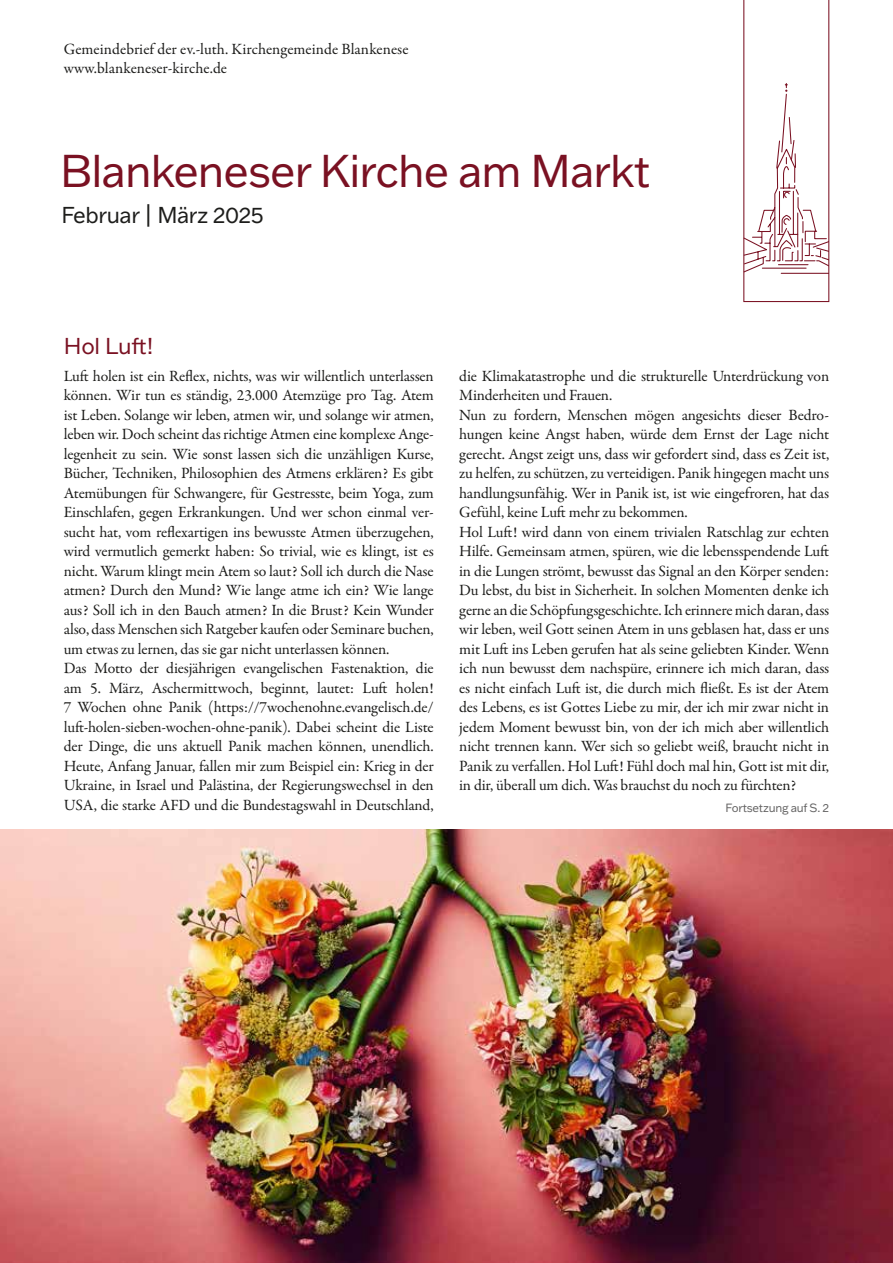
<style>
.page{position:relative;width:893px;height:1263px;background:#fff}
.page>*{position:absolute;margin:0;border:0;box-sizing:border-box;transform-origin:0 0}
.t1{font:45px "Franklin Gothic ATF";letter-spacing:-.02em;color:#7a1122}
.t2{font:22.5px "Franklin Gothic ATF";letter-spacing:-.02em;color:#1d1d1b}
.t3{font:22.5px "Franklin Gothic ATF";letter-spacing:-.01em;color:#7a1122}
.t4{font:15.75px/19.5px "Garamond Premr Pro";letter-spacing:-.01em;color:#1d1d1b}
.t5{font:11.7px "Franklin Gothic ATF";letter-spacing:-.02em;color:#646363}
</style>
<div class="page">
<svg style="left:743px;top:0;width:86px;height:302px"></svg>
<img style="left:0;top:829px;width:893px;height:434px">
<p class="t4" style="left:64px;top:40px;width:346px">Gemeindebrief der ev.-luth. Kirchengemeinde Blankenese www.blankeneser-kirche.de</p>
<h1 class="t1" style="left:60px;top:141px;width:592px">Blankeneser Kirche am Markt</h1>
<h2 class="t2" style="left:61px;top:200px;width:204px">Februar | März 2025</h2>
<h2 class="t3" style="left:64px;top:331px;width:91px">Hol Luft!</h2>
<p class="t4" style="left:64px;top:366px;width:371px">Luft holen ist ein Reflex, nichts, was wir willentlich unterlassen können. Wir tun es ständig, 23.000 Atemzüge pro Tag. Atem ist Leben. Solange wir leben, atmen wir, und solange wir atmen, leben wir. Doch scheint das richtige Atmen eine komplexe Ange&shy;legenheit zu sein. Wie sonst lassen sich die unzähligen Kurse, Bücher, Techniken, Philosophien des Atmens erklären? Es gibt Atemübungen für Schwangere, für Gestresste, beim Yoga, zum Einschlafen, gegen Erkrankungen. Und wer schon einmal ver&shy;sucht hat, vom reflexartigen ins bewusste Atmen überzugehen, wird vermutlich gemerkt haben: So trivial, wie es klingt, ist es nicht. Warum klingt mein Atem so laut? Soll ich durch die Nase atmen? Durch den Mund? Wie lange atme ich ein? Wie lange aus? Soll ich in den Bauch atmen? In die Brust? Kein Wunder also, dass Menschen sich Ratgeber kaufen oder Seminare buchen, um etwas zu lernen, das sie gar nicht unterlassen können.<br>Das Motto der diesjährigen evangelischen Fastenaktion, die am 5. März, Aschermittwoch, beginnt, lautet: Luft holen!<br>7 Wochen ohne Panik (https://7wochenohne.evangelisch.de/ luft-holen-sieben-wochen-ohne-panik). Dabei scheint die Liste der Dinge, die uns aktuell Panik machen können, unendlich.<br>Heute, Anfang Januar, fallen mir zum Beispiel ein: Krieg in der Ukraine, in Israel und Palästina, der Regierungswechsel in den USA, die starke AFD und die Bundestagswahl in Deutschland,</p>
<p class="t4" style="left:459px;top:366px;width:371px">die Klimakatastrophe und die strukturelle Unterdrückung von Minderheiten und Frauen.<br>Nun zu fordern, Menschen mögen angesichts dieser Bedro&shy;hungen keine Angst haben, würde dem Ernst der Lage nicht gerecht. Angst zeigt uns, dass wir gefordert sind, dass es Zeit ist, zu helfen, zu schützen, zu verteidigen. Panik hingegen macht uns handlungsunfähig. Wer in Panik ist, ist wie eingefroren, hat das Gefühl, keine Luft mehr zu bekommen.<br>Hol Luft! wird dann von einem trivialen Ratschlag zur echten Hilfe. Gemeinsam atmen, spüren, wie die lebensspendende Luft in die Lungen strömt, bewusst das Signal an den Körper senden:<br>Du lebst, du bist in Sicherheit. In solchen Momenten denke ich gerne an die Schöpfungsgeschichte. Ich erinnere mich daran, dass wir leben, weil Gott seinen Atem in uns geblasen hat, dass er uns mit Luft ins Leben gerufen hat als seine geliebten Kinder. Wenn ich nun bewusst dem nachspüre, erinnere ich mich daran, dass es nicht einfach Luft ist, die durch mich fließt. Es ist der Atem des Lebens, es ist Gottes Liebe zu mir, der ich mir zwar nicht in jedem Moment bewusst bin, von der ich mich aber willentlich nicht trennen kann. Wer sich so geliebt weiß, braucht nicht in Panik zu verfallen. Hol Luft! Fühl doch mal hin, Gott ist mit dir, in dir, überall um dich. Was brauchst du noch zu fürchten?</p>
<p class="t5" style="left:726px;top:800px;width:105px">Fortsetzung auf S. 2</p>
</div>
